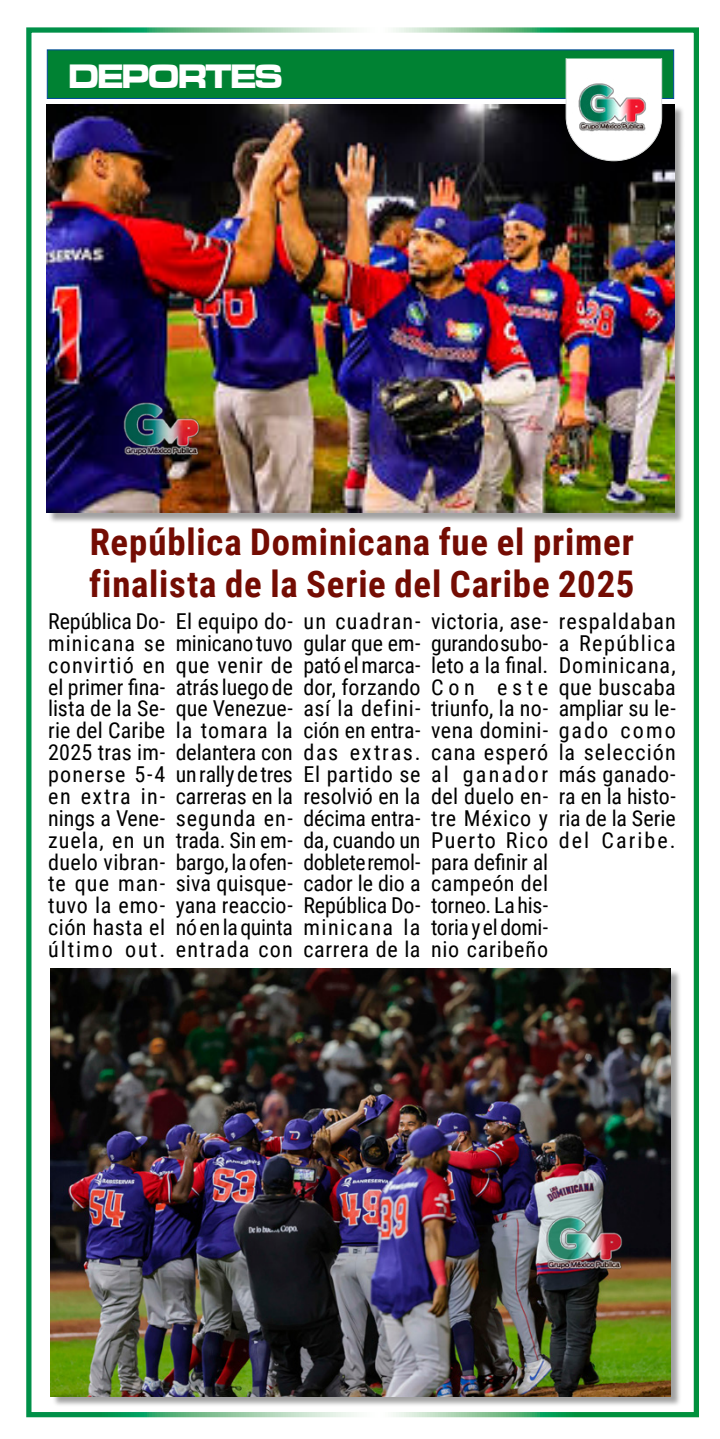
<style>
.page{position:relative;width:720px;height:1439px;background:#fff}
.page>*{position:absolute;margin:0;border:0;box-sizing:border-box;transform-origin:0 0}
.t1{font:700 36.75px/42px "Roboto Condensed";letter-spacing:.02em;color:#740c03}
.t2{font:35px "Microgramma D Bold Exte";letter-spacing:-.03em;color:#fff;scale:.9 1}
.t3{font:21.88px/21.9px "Roboto Condensed";letter-spacing:.015em;color:#000;text-align:justify}
</style>
<div class="page">
<div style="left:26px;top:27px;width:672px;height:1390px;border:5px solid #fff"></div>
<div style="left:48px;top:106px;width:636px;height:418px;background:#000;opacity:.37"></div>
<img style="left:47px;top:104px;width:626px;height:409px">
<div style="left:47px;top:49px;width:626px;height:50px;background:#008233;border:1px solid #00499a"></div>
<svg style="left:565px;top:58px;width:96px;height:103px"></svg>
<div style="left:52px;top:969px;width:629px;height:438px;background:#000;opacity:.37"></div>
<img style="left:51px;top:968px;width:619px;height:428px">
<img style="left:108px;top:373px;width:110px;height:110px">
<img style="left:531px;top:1186px;width:110px;height:110px">
<h2 class="t2" style="left:68px;top:53px;width:239px">DEPORTES</h2>
<h1 class="t1" style="left:89px;top:519px;width:546px">República Dominicana fue el primer finalista de la Serie del Caribe 2025</h1>
<p class="t3" style="left:48px;top:609px;width:119px">República Do&shy;minicana se convirtió en el primer fina&shy;lista de la Se&shy;rie del Caribe 2025 tras im&shy;ponerse 5-4 en extra in&shy;nings a Vene&shy;zuela, en un duelo vibran&shy;te que man&shy;tuvo la emo&shy;ción hasta el último out.</p>
<p class="t3" style="left:176px;top:609px;width:119px">El equipo do&shy;minicano tuvo que venir de atrás luego de que Venezue&shy;la tomara la delantera con un rally de tres carreras en la segunda en&shy;trada. Sin em&shy;bargo, la ofen&shy;siva quisque&shy;yana reaccio&shy;nó en la quinta entrada con</p>
<p class="t3" style="left:303px;top:609px;width:119px">un cuadran&shy;gular que em&shy;pató el marca&shy;dor, forzando así la defini&shy;ción en entra&shy;das extras.<br>El partido se resolvió en la décima entra&shy;da, cuando un doblete remol&shy;cador le dio a República Do&shy;minicana la carrera de la</p>
<p class="t3" style="left:431px;top:609px;width:119px">victoria, ase&shy;gurando su bo&shy;leto a la final.<br>Con este triunfo, la no&shy;vena domini&shy;cana esperó al ganador del duelo en&shy;tre México y Puerto Rico para definir al campeón del torneo. La his&shy;toria y el domi&shy;nio caribeño</p>
<p class="t3" style="left:558px;top:609px;width:119px">respaldaban a República Dominicana, que buscaba ampliar su le&shy;gado como la selección más ganado&shy;ra en la histo&shy;ria de la Serie del Caribe.</p>
</div>
